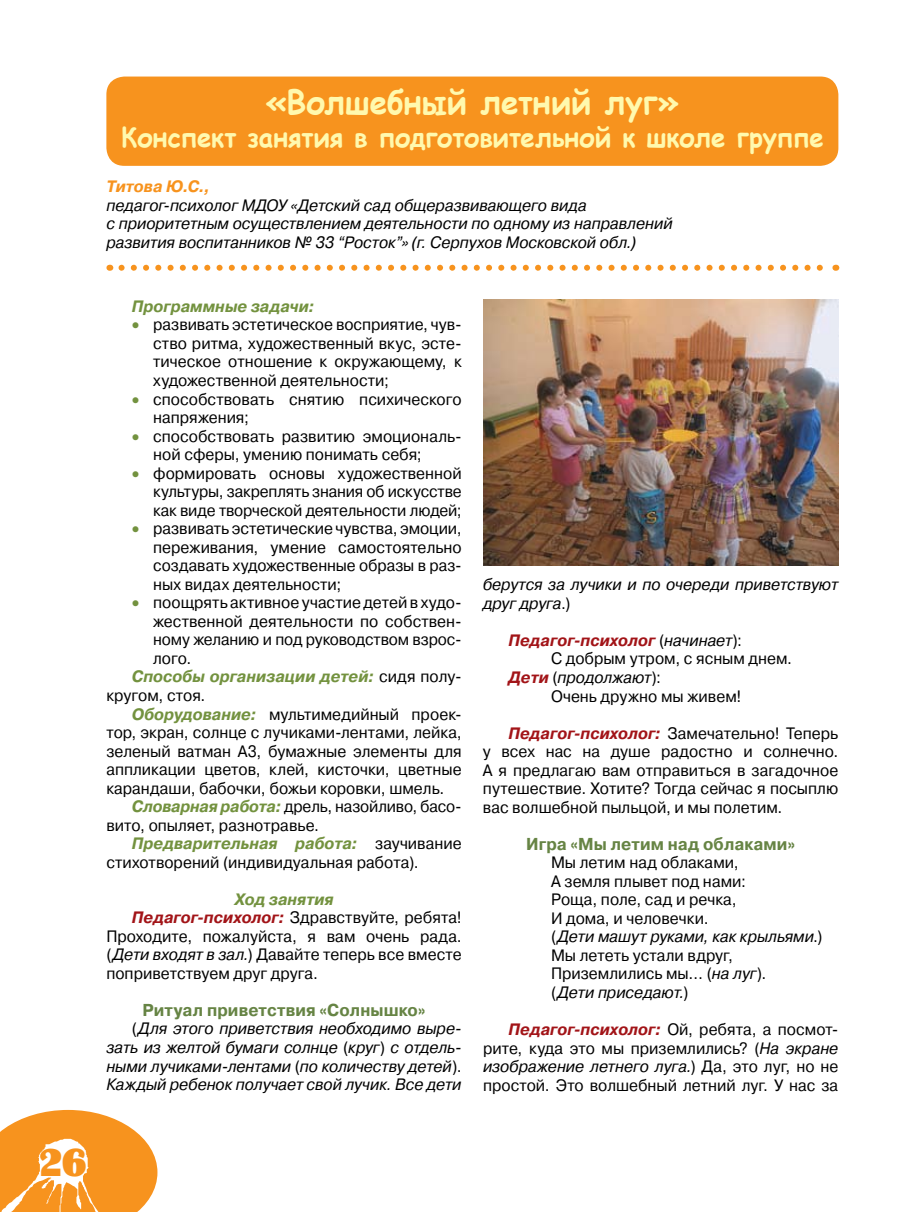
<style>
.page{position:relative;width:915px;height:1212px;background:#fff}
.page>*{position:absolute;margin:0;border:0;box-sizing:border-box;transform-origin:0 0}
.t1{font:37.5px "Binner";color:#f7931e}
.t2{font:700 33px "Comic Sans MS";letter-spacing:.01em;color:#fff9ae;scale:.95 1}
.t3{font:700 27px "Comic Sans MS";letter-spacing:.005em;color:#fff9ae;scale:.95 1}
.t4{font:700 17.25px "Pragmatica C";letter-spacing:.005em;color:#668444;scale:.95 1}
.t5{font:16.5px/18.6px "Pragmatica C";color:#000;text-align:justify;scale:.95 1}
.t6{font:italic 16.5px/18.6px "Pragmatica C";letter-spacing:-.005em;color:#000;scale:.95 1}
.t7{font:italic 700 16.5px "Pragmatica C";color:#73923f;scale:.95 1}
.t8{font:16.5px "Pragmatica C";color:#000;scale:.94 1}
.t9{font:italic 700 16.5px "Pragmatica C";color:#a21418;scale:.95 1}
.t10{font:italic 700 16.5px "Pragmatica C";color:#f7931e;scale:.95 1}
.s1{color:#73923f}
.s2{font-weight:400;font-style:normal;color:#000}
.s3{font-weight:700;font-style:italic;color:#73923f}
.s4{font-weight:700;font-style:italic;color:#a21418}
.s5{font-style:italic}
.s6{font-style:normal}
.s7{font-weight:400;color:#000}
.s8{font-weight:700;color:#a21418}
</style>
<div class="page">
<svg style="left:0;top:1110px;width:157px;height:102px"></svg>
<div style="left:106px;top:77px;width:732px;height:89px;background:#f7931e;border-radius:18px"></div>
<svg style="left:121px;top:265px;width:702px;height:6px"></svg>
<img style="left:483px;top:299px;width:355px;height:266px">
<h2 class="t2" style="left:266px;top:77px;width:435px">«Волшебный летний луг»</h2>
<h3 class="t3" style="left:121px;top:117px;width:740px">Конспект занятия в подготовительной к школе группе</h3>
<p class="t10" style="left:106px;top:177px;width:111px">Титова Ю.С.,</p>
<p class="t6" style="left:106px;top:196px;width:597px">педагог-психолог МДОУ «Детский сад общеразвивающего вида<br>с приоритетным осуществлением деятельности по одному из направлений развития воспитанников № 33 “Росток”» (г. Серпухов Московской обл.)</p>
<p class="t7" style="left:132px;top:297px;width:193px">Программные задачи:</p>
<p class="t5" style="left:153px;top:316px;width:326px;text-indent:-21px"><span class="s1">•</span> развивать эстетическое восприятие, чув&shy;ство ритма, художественный вкус, эсте&shy;тическое отношение к окружающему, к художественной деятельности;</p>
<p class="t5" style="left:153px;top:390px;width:326px;text-indent:-21px"><span class="s1">•</span> способствовать снятию психического напряжения;</p>
<p class="t5" style="left:153px;top:427px;width:326px;text-indent:-21px"><span class="s1">•</span> способствовать развитию эмоциональ&shy;ной сферы, умению понимать себя;</p>
<p class="t5" style="left:153px;top:464px;width:326px;text-indent:-21px"><span class="s1">•</span> формировать основы художественной культуры, закреплять знания об искусстве как виде творческой деятельности людей;</p>
<p class="t5" style="left:153px;top:520px;width:326px;text-indent:-21px"><span class="s1">•</span> развивать эстетические чувства, эмоции, переживания, умение самостоятельно создавать художественные образы в раз&shy;ных видах деятельности;</p>
<p class="t5" style="left:132px;top:594px;width:348px"><span class="s1">•</span> поощрять активное участие детей в худо-</p>
<p class="t5" style="left:153px;top:612px;width:326px">жественной деятельности по собствен-</p>
<p class="t8" style="left:153px;top:631px;width:329px">ному желанию и под руководством взрос-</p>
<p class="t5" style="left:153px;top:649px;width:42px">лого.</p>
<p class="t7" style="left:132px;top:667px;width:348px">Способы организации детей: <span class="s2">сидя полу-</span></p>
<p class="t5" style="left:106px;top:686px;width:106px">кругом, стоя.</p>
<p class="t5" style="left:132px;top:705px;width:348px"><span class="s3">Оборудование:</span> мультимедийный проек-</p>
<p class="t5" style="left:106px;top:723px;width:375px">тор, экран, солнце с лучиками-лентами, лейка,</p>
<p class="t5" style="left:106px;top:742px;width:375px">зеленый ватман А3, бумажные элементы для</p>
<p class="t5" style="left:106px;top:760px;width:375px">аппликации цветов, клей, кисточки, цветные</p>
<p class="t5" style="left:106px;top:779px;width:357px">карандаши, бабочки, божьи коровки, шмель.</p>
<p class="t8" style="left:132px;top:798px;width:352px"><span class="s3">Словарная работа:</span> дрель, назойливо, басо-</p>
<p class="t5" style="left:106px;top:816px;width:225px">вито, опыляет, разнотравье.</p>
<p class="t7" style="left:132px;top:834px;width:348px">Предварительная работа: <span class="s2">заучивание</span></p>
<p class="t5" style="left:106px;top:853px;width:330px">стихотворений (индивидуальная работа).</p>
<p class="t7" style="left:234px;top:890px;width:106px">Ход занятия</p>
<p class="t5" style="left:132px;top:908px;width:348px"><span class="s4">Педагог-психолог:</span> Здравствуйте, ребята!</p>
<p class="t5" style="left:106px;top:927px;width:375px">Проходите, пожалуйста, я вам очень рада.</p>
<p class="t5" style="left:106px;top:946px;width:375px">(<span class="s5">Дети входят в зал.</span>) Давайте теперь все вместе</p>
<p class="t5" style="left:106px;top:964px;width:224px">поприветствуем друг друга.</p>
<p class="t4" style="left:142px;top:1000px;width:299px">Ритуал приветствия «Солнышко»</p>
<p class="t6" style="left:106px;top:1019px;width:375px;text-align:justify;text-indent:26px"><span class="s6">(</span>Для этого приветствия необходимо выре&shy;зать из желтой бумаги солнце <span class="s6">(</span>круг<span class="s6">)</span> с отдель&shy;ными лучиками-лентами <span class="s6">(</span>по количеству детей<span class="s6">).<br></span>Каждый ребенок получает свой лучик. Все дети</p>
<p class="t6" style="left:483px;top:575px;width:375px">берутся за лучики и по очереди приветствуют друг друга<span class="s6">.)</span></p>
<p class="t9" style="left:508px;top:631px;width:247px">Педагог-психолог <span class="s2">(</span><span class="s7">начинает</span><span class="s2">):</span></p>
<p class="t5" style="left:551px;top:650px;width:255px">С добрым утром, с ясным днем.</p>
<p class="t6" style="left:508px;top:668px;width:162px"><span class="s8">Дети</span> <span class="s6">(</span>продолжают<span class="s6">):</span></p>
<p class="t5" style="left:551px;top:687px;width:202px">Очень дружно мы живем!</p>
<p class="t5" style="left:483px;top:724px;width:375px;text-indent:26px"><span class="s4">Педагог-психолог:</span> Замечательно! Теперь у всех нас на душе радостно и солнечно.<br>А я предлагаю вам отправиться в загадочное путешествие. Хотите? Тогда сейчас я посыплю вас волшебной пыльцой, и мы полетим.</p>
<p class="t4" style="left:526px;top:834px;width:284px">Игра «Мы летим над облаками»</p>
<p class="t5" style="left:551px;top:853px;width:287px;text-align:left">Мы летим над облаками,<br>А земля плывет под нами:<br>Роща, поле, сад и речка,<br>И дома, и человечки.<br>(<span class="s5">Дети машут руками, как крыльями</span>.)<br>Мы лететь устали вдруг,<br>Приземлились мы… (<span class="s5">на луг</span>).<br>(<span class="s5">Дети приседают.</span>)</p>
<p class="t5" style="left:483px;top:1020px;width:375px;text-align:left;text-indent:26px"><span class="s4">Педагог-психолог:</span> Ой, ребята, а посмот&shy;рите, куда это мы приземлились? (<span class="s5">На экране изображение летнего луга.</span>) Да, это луг, но не простой. Это волшебный летний луг. У нас за</p>
<h1 class="t1" style="left:40px;top:1142px;width:49px">26</h1>
</div>
